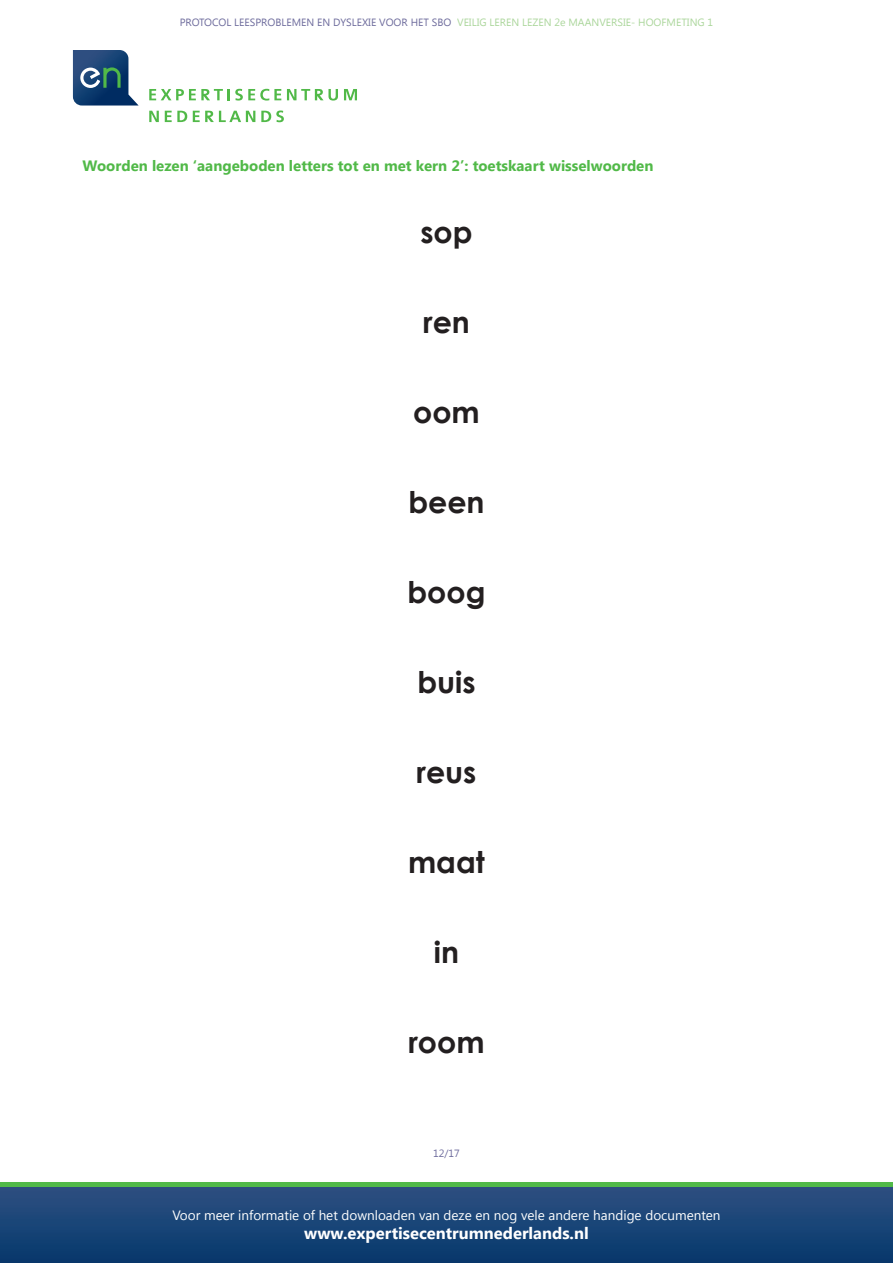
<style>
.page{position:relative;width:893px;height:1263px;background:#fff}
.page>*{position:absolute;margin:0;border:0;box-sizing:border-box;transform-origin:0 0}
.t1{font:700 30px "Century Gothic";color:#231f20}
.t2{font:700 16.5px "Segoe UI";color:#fff}
.t3{font:700 15px "Segoe UI";color:#51b948}
.t4{font:13.5px "Segoe UI";color:#fff}
.t5{font:10.5px "Segoe UI";color:#6d6b9c}
.s1{color:#abd69b}
</style>
<div class="page">
<img style="left:0;top:1186px;width:893px;height:77px">
<hr style="left:0;top:1182px;width:893px;height:4px;background:#51b948">
<img style="left:73px;top:50px;width:66px;height:56px">
<svg style="left:149px;top:111px;width:10px;height:11px"></svg>
<svg style="left:165px;top:111px;width:22px;height:11px"></svg>
<svg style="left:261px;top:110px;width:23px;height:12px"></svg>
<svg style="left:193px;top:111px;width:62px;height:11px"></svg>
<svg style="left:344px;top:89px;width:13px;height:11px"></svg>
<svg style="left:149px;top:89px;width:132px;height:12px"></svg>
<svg style="left:287px;top:89px;width:51px;height:12px"></svg>
<svg style="left:80px;top:67px;width:41px;height:21px"></svg>
<p class="t5" style="left:180px;top:15px;width:535px">PROTOCOL LEESPROBLEMEN EN DYSLEXIE VOOR HET SBO <span class="s1">VEILIG LEREN LEZEN 2e MAANVERSIE- HOOFMETING 1</span></p>
<h3 class="t3" style="left:82px;top:155px;width:572px">Woorden lezen ‘aangeboden letters tot en met kern 2’: toetskaart wisselwoorden</h3>
<h1 class="t1" style="left:420px;top:213px;width:54px">sop</h1>
<h1 class="t1" style="left:423px;top:303px;width:48px">ren</h1>
<h1 class="t1" style="left:413px;top:393px;width:68px">oom</h1>
<h1 class="t1" style="left:408px;top:483px;width:78px">been</h1>
<h1 class="t1" style="left:407px;top:573px;width:79px">boog</h1>
<h1 class="t1" style="left:417px;top:663px;width:60px">buis</h1>
<h1 class="t1" style="left:416px;top:753px;width:61px">reus</h1>
<h1 class="t1" style="left:408px;top:843px;width:78px">maat</h1>
<h1 class="t1" style="left:434px;top:933px;width:27px">in</h1>
<h1 class="t1" style="left:408px;top:1023px;width:78px">room</h1>
<p class="t5" style="left:433px;top:1146px;width:28px">12/17</p>
<p class="t4" style="left:172px;top:1205px;width:550px">Voor meer informatie of het downloaden van deze en nog vele andere handige documenten</p>
<h2 class="t2" style="left:304px;top:1222px;width:286px">www.expertisecentrumnederlands.nl</h2>
</div>
